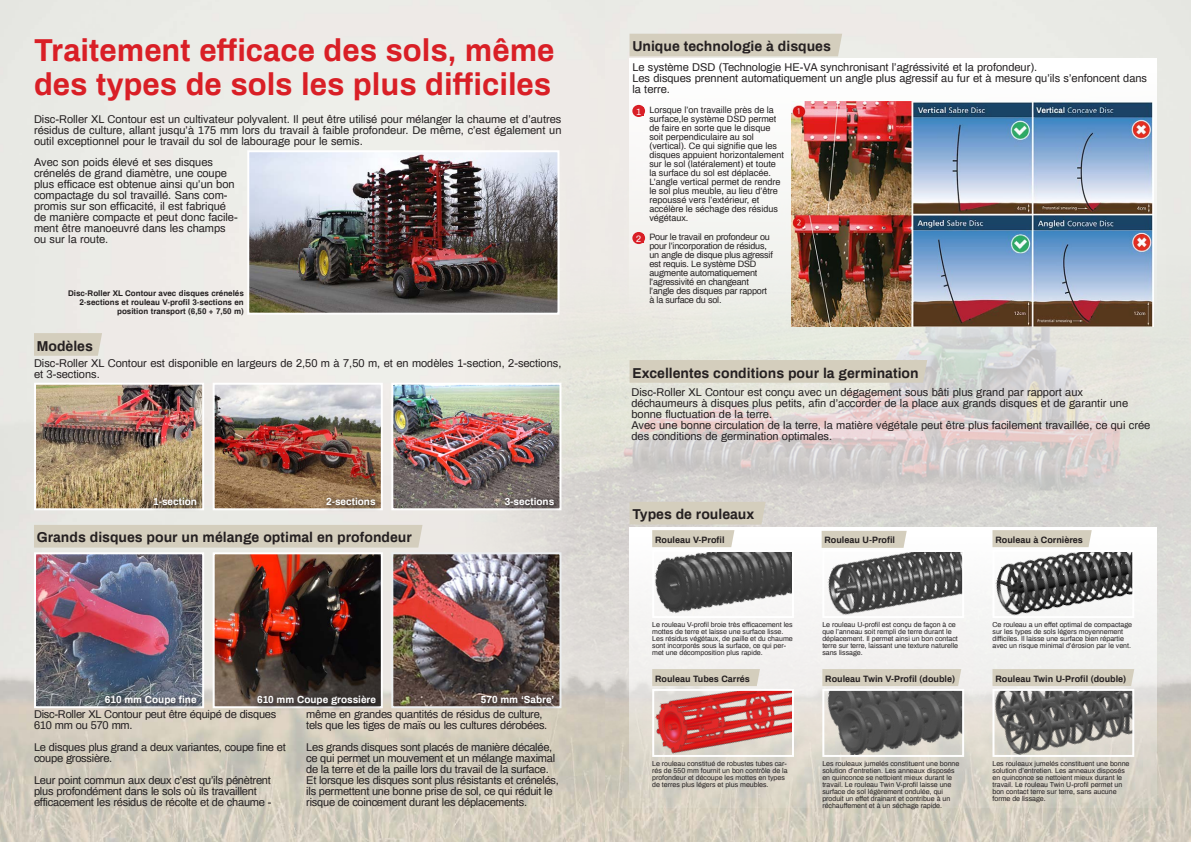
<style>
.page{position:relative;width:1191px;height:842px;background:#fff}
.page>*{position:absolute;margin:0;border:0;box-sizing:border-box;transform-origin:0 0}
.t1{font:700 31px/34px "Archivo";color:#d91f26}
.t2{font:700 14px "Archivo";color:#252021}
.Normal{font:11px/11px "Archivo";color:#231f20}
.Normal-2{font:11px/11px "Archivo";letter-spacing:-.02em;color:#231f20}
.t3{font:700 10px "Archivo";color:#fff}
.t4{font:9px/9px "Archivo";color:#231f20}
.t5{font:9px/9px "Archivo";letter-spacing:-.02em;color:#231f20}
.t6{font:700 9px "Archivo";color:#252021}
.t7{font:9px "Archivo";color:#fff}
.Normal-3{font:700 8px/9px "Archivo";color:#231f20;text-align:right}
.t8{font:7px/7px "Archivo";color:#231f20}
</style>
<div class="page">
<img style="left:604px;top:0;width:587px;height:842px">
<img style="left:0;top:0;width:604px;height:842px">
<img style="left:454px;top:155px;width:737px;height:651px">
<div style="left:629px;top:58px;width:528px;height:284px;background:linear-gradient(to bottom,#fff,#e8e8e1)"></div>
<img style="left:792px;top:101px;width:361px;height:226px">
<div style="left:629px;top:34px;width:213px;height:22px;background:#d4cebd"></div>
<div style="left:632px;top:105px;width:13px;height:12px;background:#d91f26;border-radius:50%"></div>
<div style="left:632px;top:232px;width:13px;height:12px;background:#d91f26;border-radius:50%"></div>
<div style="left:629px;top:527px;width:528px;height:281px;background:linear-gradient(to bottom,#fff,#d6d0c4)"></div>
<img style="left:655px;top:692px;width:136px;height:62px">
<div style="left:652px;top:689px;width:142px;height:68px;border:2px solid #fff"></div>
<img style="left:995px;top:553px;width:136px;height:62px">
<div style="left:992px;top:550px;width:142px;height:68px;border:2px solid #fff"></div>
<img style="left:655px;top:553px;width:136px;height:62px">
<div style="left:652px;top:550px;width:142px;height:68px;border:2px solid #fff"></div>
<div style="left:629px;top:502px;width:136px;height:22px;background:#d4cebd"></div>
<svg style="left:652px;top:530px;width:82px;height:17px"></svg>
<svg style="left:992px;top:530px;width:99px;height:17px;background:#d4cfbe"></svg>
<img style="left:825px;top:553px;width:136px;height:62px">
<div style="left:822px;top:550px;width:142px;height:68px;border:2px solid #fff"></div>
<svg style="left:821px;top:531px;width:85px;height:17px"></svg>
<img style="left:995px;top:692px;width:136px;height:62px">
<div style="left:992px;top:689px;width:142px;height:68px;border:2px solid #fff"></div>
<div style="left:652px;top:669px;width:108px;height:17px;background:#d4cebd"></div>
<div style="left:992px;top:669px;width:142px;height:17px;background:#d4cebd"></div>
<img style="left:825px;top:692px;width:136px;height:62px">
<div style="left:822px;top:689px;width:142px;height:68px;border:2px solid #fff"></div>
<div style="left:822px;top:669px;width:139px;height:17px;background:#d4cebd"></div>
<div style="left:629px;top:360px;width:298px;height:23px;background:#d4cebd"></div>
<img style="left:250px;top:153px;width:306px;height:159px">
<div style="left:247px;top:150px;width:312px;height:165px;border:2px solid #fff"></div>
<img style="left:33px;top:525px;width:529px;height:184px">
<div style="left:34px;top:333px;width:68px;height:23px;background:#d4cebd"></div>
<img style="left:37px;top:386px;width:164px;height:121px">
<div style="left:34px;top:383px;width:170px;height:127px;border:2px solid #fff"></div>
<div style="left:150px;top:493px;width:54px;height:20px;background:#231f20;opacity:.75"></div>
<img style="left:216px;top:386px;width:164px;height:121px">
<div style="left:213px;top:383px;width:170px;height:127px;border:2px solid #fff"></div>
<div style="left:323px;top:493px;width:60px;height:20px;background:#231f20;opacity:.75"></div>
<img style="left:394px;top:386px;width:164px;height:121px">
<div style="left:391px;top:383px;width:170px;height:127px;border:2px solid #fff"></div>
<div style="left:501px;top:493px;width:61px;height:19px;background:#231f20;opacity:.75"></div>
<div style="left:101px;top:692px;width:103px;height:20px;background:#231f20;opacity:.75"></div>
<div style="left:254px;top:692px;width:130px;height:21px;background:#231f20;opacity:.75"></div>
<div style="left:477px;top:692px;width:85px;height:19px;background:#231f20;opacity:.75"></div>
<p class="t1" style="left:34px;top:33px;width:522px">Traitement efficace des sols, même des types de sols les plus difficiles</p>
<p class="Normal" style="left:34px;top:113px;width:529px;text-align:justify">Disc-Roller XL Contour est un cultivateur polyvalent. Il peut être utilisé pour mélanger la chaume et d’autres résidus de culture, allant jusqu’à 175 mm lors du travail à faible profondeur. De même, c’est également un outil exceptionnel pour le travail du sol de labourage pour le semis.</p>
<p class="Normal" style="left:34px;top:156px;width:205px">Avec son poids élevé et ses disques crénelés de grand diamètre, une coupe plus efficace est obtenue ainsi qu’un bon compactage du sol travaillé. Sans com&shy;promis sur son efficacité, il est fabriqué de manière compacte et peut donc facile&shy;ment être manoeuvré dans les champs ou sur la route.</p>
<p class="Normal-3" style="left:68px;top:289px;width:177px">Disc-Roller XL Contour avec disques crénelés<br>2-sections et rouleau V-profil 3-sections en position transport (6,50 + 7,50 m)</p>
<p class="t2" style="left:37px;top:336px;width:58px">Modèles</p>
<p class="Normal" style="left:34px;top:357px;width:529px">Disc-Roller XL Contour est disponible en largeurs de 2,50 m à 7,50 m, et en modèles 1-section, 2-sections, et 3-sections.</p>
<p class="t3" style="left:153px;top:494px;width:45px">1-section</p>
<p class="t3" style="left:326px;top:494px;width:51px">2-sections</p>
<p class="t3" style="left:505px;top:494px;width:51px">3-sections</p>
<p class="t2" style="left:37px;top:528px;width:376px">Grands disques pour un mélange optimal en profondeur</p>
<p class="t3" style="left:105px;top:693px;width:93px">610 mm Coupe fine</p>
<p class="t3" style="left:257px;top:693px;width:120px">610 mm Coupe grossière</p>
<p class="t3" style="left:481px;top:693px;width:75px">570 mm ‘Sabre’</p>
<p class="Normal-2" style="left:34px;top:708px;width:244px">Disc-Roller XL Contour peut être équipé de disques<br>610 mm ou 570 mm.</p>
<p class="Normal-2" style="left:34px;top:741px;width:253px">Le disques plus grand a deux variantes, coupe fine et coupe grossière.</p>
<p class="Normal-2" style="left:34px;top:774px;width:238px">Leur point commun aux deux c’est qu’ils pénètrent plus profondément dans le sols où ils travaillent</p>
<p class="Normal-2" style="left:34px;top:796px;width:239px">efficacement les résidus de récolte et de chaume -</p>
<p class="Normal-2" style="left:306px;top:708px;width:242px">même en grandes quantités de résidus de culture, tels que les tiges de maïs ou les cultures dérobées.</p>
<p class="Normal-2" style="left:306px;top:741px;width:254px">Les grands disques sont placés de manière décalée, ce qui permet un mouvement et un mélange maximal de la terre et de la paille lors du travail de la surface.<br>Et lorsque les disques sont plus résistants et crénelés, ils permettent une bonne prise de sol, ce qui réduit le risque de coincement durant les déplacements.</p>
<p class="t2" style="left:632px;top:37px;width:200px">Unique technologie à disques</p>
<p class="Normal" style="left:632px;top:61px;width:406px">Le système DSD (Technologie HE-VA synchronisant l’agréssivité et la profondeur).</p>
<p class="Normal" style="left:632px;top:72px;width:516px">Les disques prennent automatiquement un angle plus agressif au fur et à mesure qu’ils s’enfoncent dans la terre.</p>
<p class="t4" style="left:649px;top:105px;width:136px">Lorsque l’on travaille près de la surface,le système DSD permet de faire en sorte que le disque soit perpendiculaire au sol (vertical). Ce qui signifie que les disques appuient horizontalement sur le sol (latéralement) et toute la surface du sol est déplacée.<br>L’angle vertical permet de rendre le sol plus meuble, au lieu d’être repoussé vers l’extérieur, et accélère le séchage des résidus végétaux.</p>
<p class="t5" style="left:649px;top:232px;width:125px">Pour le travail en profondeur ou pour l’incorporation de résidus, un angle de disque plus agressif est requis. Le système DSD augmente automatiquement l’agressivité en changeant l’angle des disques par rapport à la surface du sol.</p>
<p class="t7" style="left:636px;top:105px;width:7px">1</p>
<p class="t7" style="left:636px;top:232px;width:7px">2</p>
<p class="t2" style="left:632px;top:363px;width:288px">Excellentes conditions pour la germination</p>
<p class="Normal" style="left:631px;top:386px;width:453px">Disc-Roller XL Contour est conçu avec un dégagement sous bâti plus grand par rapport aux</p>
<p class="Normal" style="left:631px;top:397px;width:498px">déchaumeurs à disques plus petits, afin d’accorder de la place aux grands disques et de garantir une bonne fluctuation de la terre.</p>
<p class="Normal" style="left:631px;top:419px;width:520px">Avec une bonne circulation de la terre, la matière végétale peut être plus facilement travaillée, ce qui crée des conditions de germination optimales.</p>
<p class="t2" style="left:632px;top:505px;width:123px">Types de rouleaux</p>
<p class="t6" style="left:655px;top:533px;width:71px">Rouleau V-Profil</p>
<p class="t6" style="left:824px;top:534px;width:72px">Rouleau U-Profil</p>
<p class="t8" style="left:652px;top:621px;width:142px">Le rouleau V-profil broie très efficacement les mottes de terre et laisse une surface lisse.<br>Les résidus végétaux, de paille et du chaume sont incorporés sous la surface, ce qui per&shy;met une décomposition plus rapide.</p>
<p class="t8" style="left:822px;top:621px;width:137px">Le rouleau U-profil est conçu de façon à ce que l’anneau soit rempli de terre durant le déplacement. Il permet ainsi un bon contact terre sur terre, laissant une texture naturelle sans lissage.</p>
<p class="t6" style="left:995px;top:533px;width:89px">Rouleau à Cornières</p>
<p class="t8" style="left:992px;top:621px;width:141px">Ce rouleau a un effet optimal de compactage sur les types de sols légers moyennement difficiles. Il laisse une surface bien répartie avec un risque minimal d’érosion par le vent.</p>
<p class="t6" style="left:655px;top:672px;width:96px">Rouleau Tubes Carrés</p>
<p class="t6" style="left:825px;top:672px;width:131px">Rouleau Twin V-Profil (double)</p>
<p class="t6" style="left:995px;top:672px;width:132px">Rouleau Twin U-Profil (double)</p>
<p class="t8" style="left:652px;top:759px;width:137px">Le rouleau constitué de robustes tubes car&shy;rés de 550 mm fournit un bon contrôle de la profondeur et découpe les mottes en types de terres plus légers et plus meubles.</p>
<p class="t8" style="left:992px;top:759px;width:138px">Les rouleaux jumelés constituent une bonne solution d’entretien. Les anneaux disposés en quinconce se nettoient mieux durant le travail. Le rouleau Twin U-profil permet un bon contact terre sur terre, sans aucune forme de lissage.</p>
<p class="t8" style="left:822px;top:759px;width:138px">Les rouleaux jumelés constituent une bonne solution d’entretien. Les anneaux disposés en quinconce se nettoient mieux durant le travail. Le rouleau Twin V-profil laisse une surface de sol légèrement ondulée, qui produit un effet drainant et contribue à un réchauffement et à un séchage rapide.</p>
</div>
